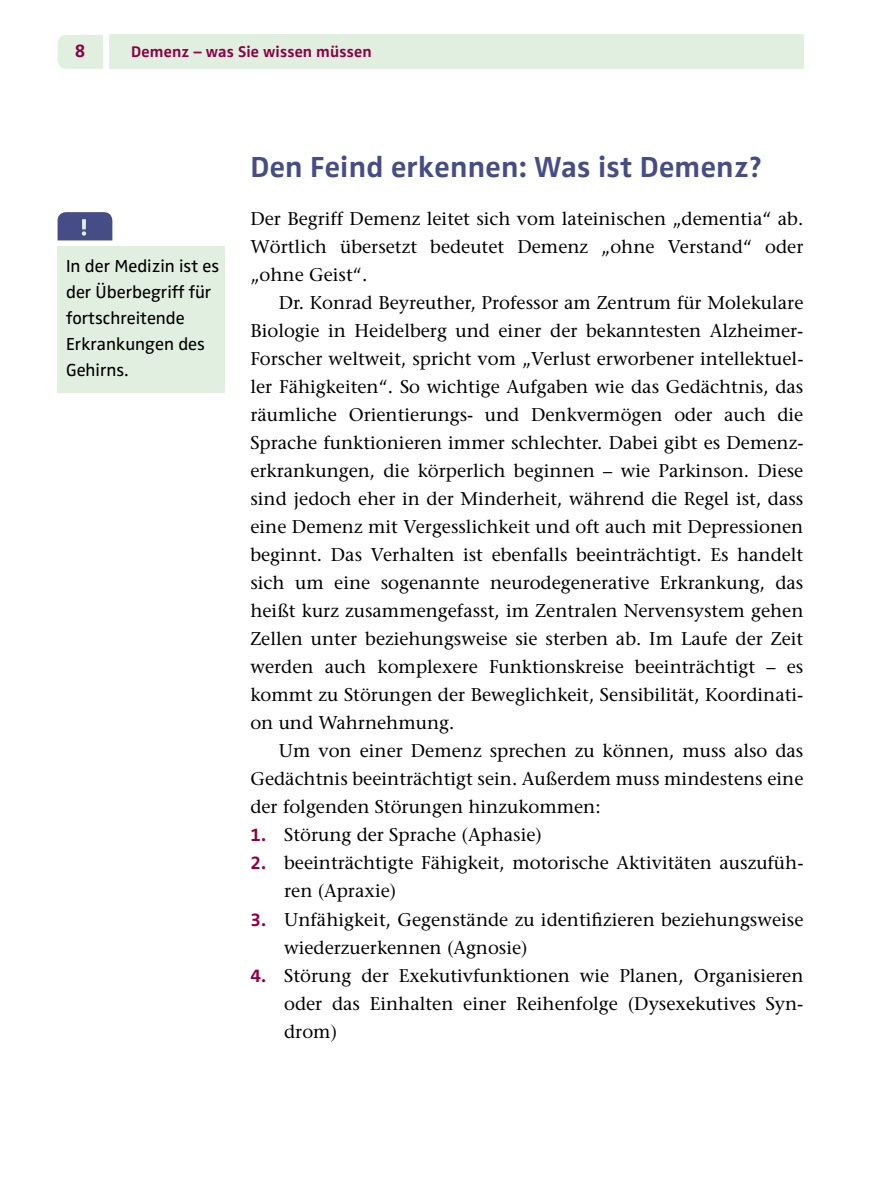
<style>
.page{position:relative;width:879px;height:1190px;background:#fff}
.page>*{position:absolute;margin:0;border:0;box-sizing:border-box;transform-origin:0 0}
.t1{font:700 30px "Zwo Pro";letter-spacing:.01em;color:#464d86}
.t2{font:18.4px/28px "Stone Serif";color:#000;text-align:justify}
.t3{font:700 18.4px "Zwo Pro";color:#8d0046}
.t4{font:18px/26px "Zwo Pro";color:#000}
.t5{font:700 16px "Zwo Pro";letter-spacing:.01em;color:#8d0046}
.s1{font-family:"Zwo Pro";font-weight:700;color:#8d0046}
</style>
<div class="page">
<div style="left:58px;top:35px;width:45px;height:34px;background:#e1efe0"></div>
<div style="left:109px;top:35px;width:694px;height:34px;background:#e1efe0"></div>
<div style="left:58px;top:246px;width:167px;height:146px;background:#e1efe0"></div>
<svg style="left:58px;top:212px;width:54px;height:28px;background:#4f568b"></svg>
<p class="t3" style="left:75px;top:40px;width:12px">8</p>
<p class="t5" style="left:131px;top:42px;width:242px">Demenz – was Sie wissen müssen</p>
<p class="t4" style="left:66px;top:253px;width:155px">In der Medizin ist es der Überbegriff für fortschreitende<br>Erkrankungen des<br>Gehirns.</p>
<h1 class="t1" style="left:250px;top:150px;width:513px">Den Feind erkennen: Was ist Demenz?</h1>
<p class="t2" style="left:250px;top:204px;width:554px">Der Begriff Demenz leitet sich vom lateinischen „dementia“ ab.<br>Wörtlich übersetzt bedeutet Demenz „ohne Verstand“ oder „ohne Geist“.</p>
<p class="t2" style="left:250px;top:288px;width:554px;text-indent:28px">Dr. Konrad Beyreuther, Professor am Zentrum für Molekulare Biologie in Heidelberg und einer der bekanntesten Alzheimer-Forscher weltweit, spricht vom „Verlust erworbener intellektuel&shy;ler Fähigkeiten“. So wichtige Aufgaben wie das Gedächtnis, das räumliche Orientierungs- und Denkvermögen oder auch die Sprache funktionieren immer schlechter. Dabei gibt es Demenz&shy;erkrankungen, die körperlich beginnen – wie Parkinson. Diese sind jedoch eher in der Minderheit, während die Regel ist, dass eine Demenz mit Vergesslichkeit und oft auch mit Depressionen beginnt. Das Verhalten ist ebenfalls beeinträchtigt. Es handelt sich um eine sogenannte neurodegenerative Erkrankung, das heißt kurz zusammengefasst, im Zentralen Nervensystem gehen Zellen unter beziehungsweise sie sterben ab. Im Laufe der Zeit werden auch komplexere Funktionskreise beeinträchtigt – es kommt zu Störungen der Beweglichkeit, Sensibilität, Koordinati&shy;on und Wahrnehmung.</p>
<p class="t2" style="left:250px;top:737px;width:554px;text-indent:28px">Um von einer Demenz sprechen zu können, muss also das Gedächtnis beeinträchtigt sein. Außerdem muss mindestens eine der folgenden Störungen hinzukommen:</p>
<p class="t2" style="left:250px;top:821px;width:293px"><span class="s1">1.</span> Störung der Sprache (Aphasie)</p>
<p class="t2" style="left:284px;top:849px;width:521px;text-indent:-34px"><span class="s1">2.</span> beeinträchtigte Fähigkeit, motorische Aktivitäten auszufüh&shy;ren (Apraxie)</p>
<p class="t2" style="left:284px;top:905px;width:521px;text-indent:-34px"><span class="s1">3.</span> Unfähigkeit, Gegenstände zu identifizieren beziehungsweise wiederzuerkennen (Agnosie)</p>
<p class="t2" style="left:284px;top:961px;width:521px;text-indent:-34px"><span class="s1">4.</span> Störung der Exekutivfunktionen wie Planen, Organisieren oder das Einhalten einer Reihenfolge (Dysexekutives Syn&shy;drom)</p>
</div>
